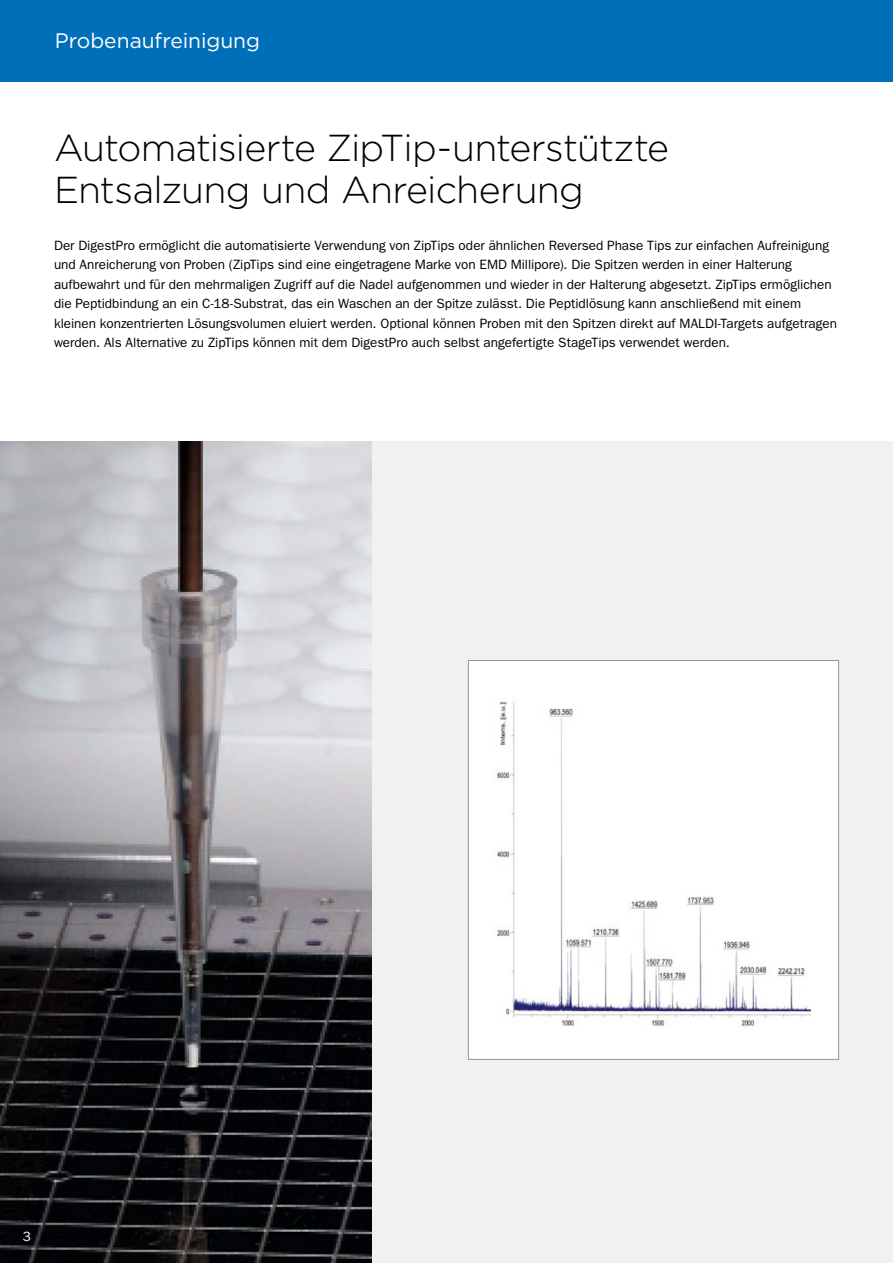
<style>
.page{position:relative;width:893px;height:1263px;background:#fff}
.page>*{position:absolute;margin:0;border:0;box-sizing:border-box;transform-origin:0 0}
.Page_Subject_Headlin{font:300 37.5px/42px "Gotham HTF";letter-spacing:-.02em;color:#000}
.Page_Header__blue_ba{font:21px "Gotham HTF";letter-spacing:-.005em;color:#fff}
.Paragraph_Copy{font:13.5px/19.5px "ITC Franklin Gothic Std";color:#000}
.Page_Number{font:13.5px "ITC Franklin Gothic Std";color:#fff}
</style>
<div class="page">
<img style="left:0;top:441px;width:372px;height:822px">
<div style="left:372px;top:441px;width:521px;height:822px;background:#f1f1f2"></div>
<div style="left:0;top:0;width:893px;height:81px;background:#006fba"></div>
<div style="left:468px;top:660px;width:371px;height:399px;background:#fff"></div>
<img style="left:496px;top:701px;width:314px;height:326px">
<div style="left:468px;top:660px;width:371px;height:400px;border:1px solid #939598"></div>
<p class="Page_Header__blue_ba" style="left:55px;top:29px;width:207px">Probenaufreinigung</p>
<p class="Page_Subject_Headlin" style="left:54px;top:126px;width:617px">Automatisierte ZipTip-unterstützte<br>Entsalzung und Anreicherung</p>
<p class="Paragraph_Copy" style="left:54px;top:235px;width:785px">Der DigestPro ermöglicht die automatisierte Verwendung von ZipTips oder ähnlichen Reversed Phase Tips zur einfachen Aufreinigung und Anreicherung von Proben (ZipTips sind eine eingetragene Marke von EMD Millipore). Die Spitzen werden in einer Halterung aufbewahrt und für den mehrmaligen Zugriff auf die Nadel aufgenommen und wieder in der Halterung abgesetzt. ZipTips ermöglichen die Peptidbindung an ein C-18-Substrat, das ein Waschen an der Spitze zulässt. Die Peptidlösung kann anschließend mit einem kleinen konzentrierten Lösungsvolumen eluiert werden. Optional können Proben mit den Spitzen direkt auf MALDI-Targets aufgetragen werden. Als Alternative zu ZipTips können mit dem DigestPro auch selbst angefertigte StageTips verwendet werden.</p>
<p class="Page_Number" style="left:23px;top:1228px;width:10px">3</p>
</div>
